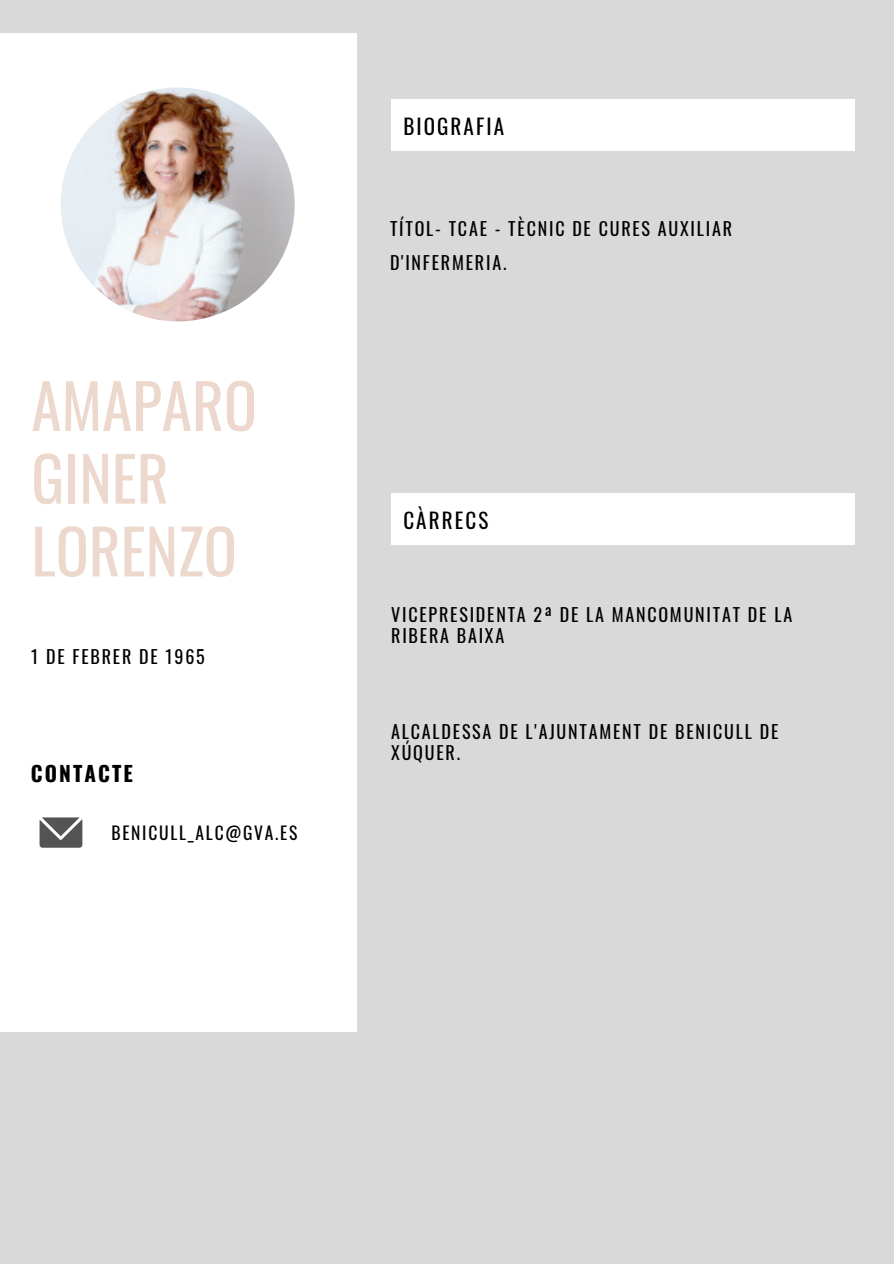
<style>
.page{position:relative;width:894px;height:1264px;background:#fff}
.page>*{position:absolute;margin:0;border:0;box-sizing:border-box;transform-origin:0 0}
.t1{font:61.35px/72.8px "Oswald";color:#ecd8cc}
.t2{font:21px "Oswald";letter-spacing:.1em;color:#000}
.t3{font:700 21px "Oswald";letter-spacing:.1em;color:#000}
.t4{font:18px/21.5px "Oswald";letter-spacing:.1em;color:#000}
.t5{font:17.55px "Oswald";letter-spacing:.1em;color:#000}
</style>
<div class="page">
<div style="left:0;top:0;width:893px;height:1263px;background:#d9d9d9"></div>
<div style="left:0;top:34px;width:356px;height:997px;background:#fff"></div>
<div style="left:391px;top:99px;width:463px;height:52px;background:#fff"></div>
<img style="left:61px;top:87px;width:233px;height:234px;border-radius:50%">
<div style="left:391px;top:493px;width:463px;height:51px;background:#fff"></div>
<svg style="left:40px;top:817px;width:42px;height:30px"></svg>
<h1 class="t1" style="left:31px;top:367px;width:227px">AMAPARO<br>GINER<br>LORENZO</h1>
<p class="t4" style="left:31px;top:645px;width:175px">1 DE FEBRER DE 1965</p>
<p class="t3" style="left:31px;top:756px;width:104px">CONTACTE</p>
<p class="t5" style="left:111px;top:819px;width:187px">BENICULL_ALC@GVA.ES</p>
<p class="t2" style="left:403px;top:110px;width:102px">BIOGRAFIA</p>
<p class="t4" style="left:390px;top:210px;width:343px;line-height:34.7px">TÍTOL- TCAE - TÈCNIC DE CURES AUXILIAR<br>D'INFERMERIA.</p>
<p class="t2" style="left:403px;top:504px;width:86px">CÀRRECS</p>
<p class="t4" style="left:391px;top:602px;width:402px">VICEPRESIDENTA 2ª DE LA MANCOMUNITAT DE LA<br>RIBERA BAIXA</p>
<p class="t4" style="left:391px;top:720px;width:388px">ALCALDESSA DE L'AJUNTAMENT DE BENICULL DE<br>XÚQUER.</p>
</div>
